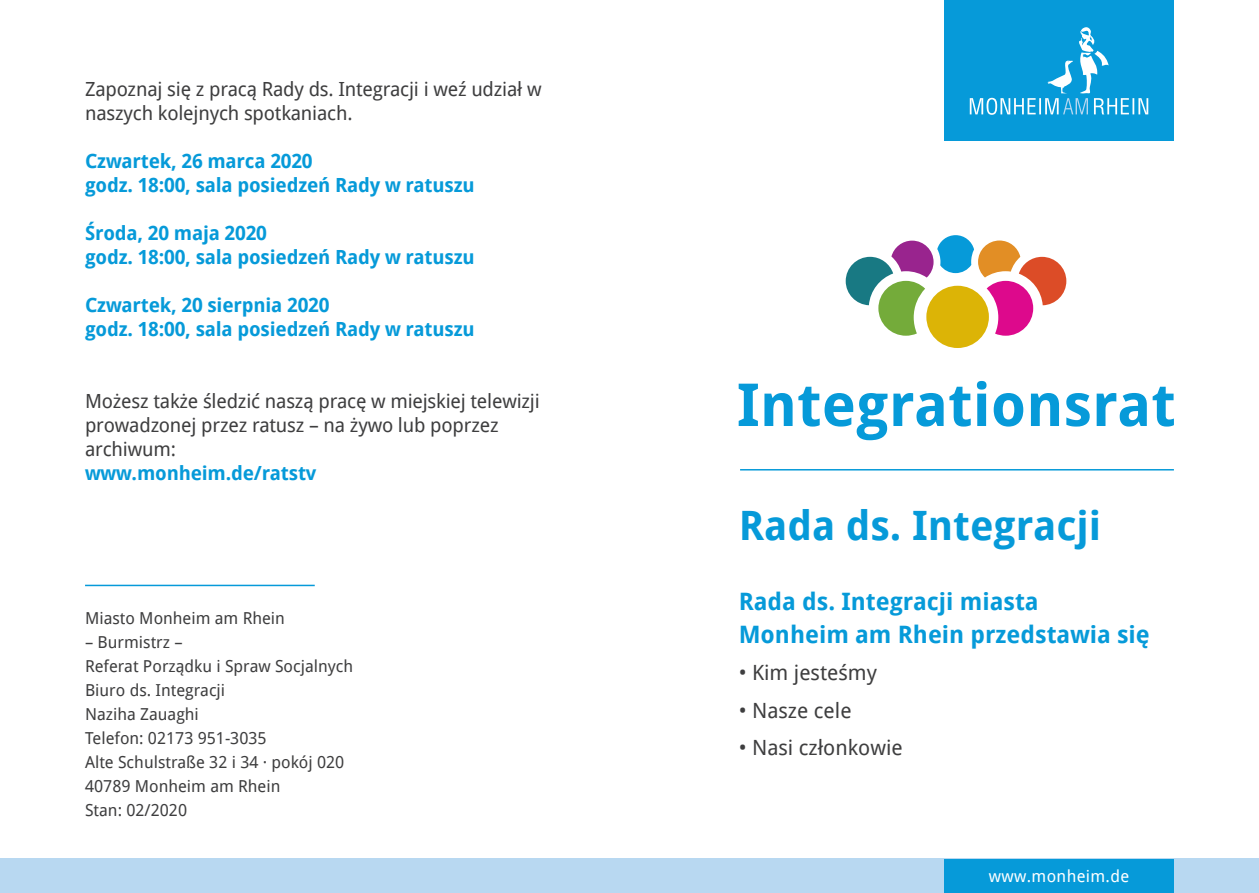
<style>
.page{position:relative;width:1259px;height:893px;background:#fff}
.page>*{position:absolute;margin:0;border:0;box-sizing:border-box;transform-origin:0 0}
.t1{font:700 40.5px "Droid Sans";color:#069ad9}
.t2{font:700 24px/33px "Droid Sans";color:#069ad9}
.t3{font:21px "Droid Sans";color:#3e3e3f}
.t4{font:700 19.5px/24px "Droid Sans";letter-spacing:-.01em;color:#069ad9}
.t5{font:19.5px/24px "Droid Sans";letter-spacing:-.01em;color:#3e3e3f}
.t6{font:16.5px/24px "Droid Sans";color:#3e3e3f}
.t7{font:16.5px "Droid Sans";letter-spacing:.02em;color:#fff}
</style>
<div class="page">
<hr style="left:85px;top:585px;width:230px;height:1px;background:#069ad9">
<hr style="left:740px;top:469px;width:434px;height:1px;background:#069ad9">
<div style="left:0;top:859px;width:1259px;height:34px;background:#b8d8f1"></div>
<div style="left:944px;top:0;width:230px;height:140px;background:#069ad9"></div>
<svg style="left:969px;top:27px;width:179px;height:88px"></svg>
<div style="left:944px;top:859px;width:230px;height:34px;background:#069ad9"></div>
<svg style="left:845px;top:235px;width:221px;height:101px"></svg>
<div style="left:926px;top:286px;width:63px;height:62px;background:#dcb406;border-radius:50%"></div>
<svg style="left:738px;top:381px;width:436px;height:59px"></svg>
<p class="t5" style="left:85px;top:76px;width:458px">Zapoznaj się z pracą Rady ds. Integracji i weź udział w naszych kolejnych spotkaniach.</p>
<p class="t4" style="left:85px;top:148px;width:391px">Czwartek, 26 marca 2020<br>godz. 18:00, sala posiedzeń Rady w ratuszu</p>
<p class="t4" style="left:85px;top:220px;width:391px">Środa, 20 maja 2020<br>godz. 18:00, sala posiedzeń Rady w ratuszu</p>
<p class="t4" style="left:85px;top:292px;width:391px">Czwartek, 20 sierpnia 2020<br>godz. 18:00, sala posiedzeń Rady w ratuszu</p>
<p class="t5" style="left:85px;top:388px;width:456px">Możesz także śledzić naszą pracę w miejskiej telewizji prowadzonej przez ratusz – na żywo lub poprzez archiwum:</p>
<p class="t4" style="left:85px;top:460px;width:233px">www.monheim.de/ratstv</p>
<p class="t6" style="left:85px;top:605px;width:201px">Miasto Monheim am Rhein</p>
<p class="t6" style="left:85px;top:629px;width:270px">– Burmistrz –<br>Referat Porządku i Spraw Socjalnych<br>Biuro ds. Integracji<br>Naziha Zauaghi<br>Telefon: 02173 951-3035<br>Alte Schulstraße 32 i 34 · pokój 020<br>40789 Monheim am Rhein<br>Stan: 02/2020</p>
<h1 class="t1" style="left:738px;top:497px;width:364px">Rada ds. Integracji</h1>
<p class="t2" style="left:738px;top:584px;width:413px">Rada ds. Integracji miasta<br>Monheim am Rhein przedstawia się</p>
<p class="t3" style="left:738px;top:658px;width:140px">• Kim jesteśmy</p>
<p class="t3" style="left:738px;top:696px;width:114px">• Nasze cele</p>
<p class="t3" style="left:738px;top:733px;width:165px">• Nasi członkowie</p>
<p class="t7" style="left:989px;top:865px;width:142px">www.monheim.de</p>
</div>
